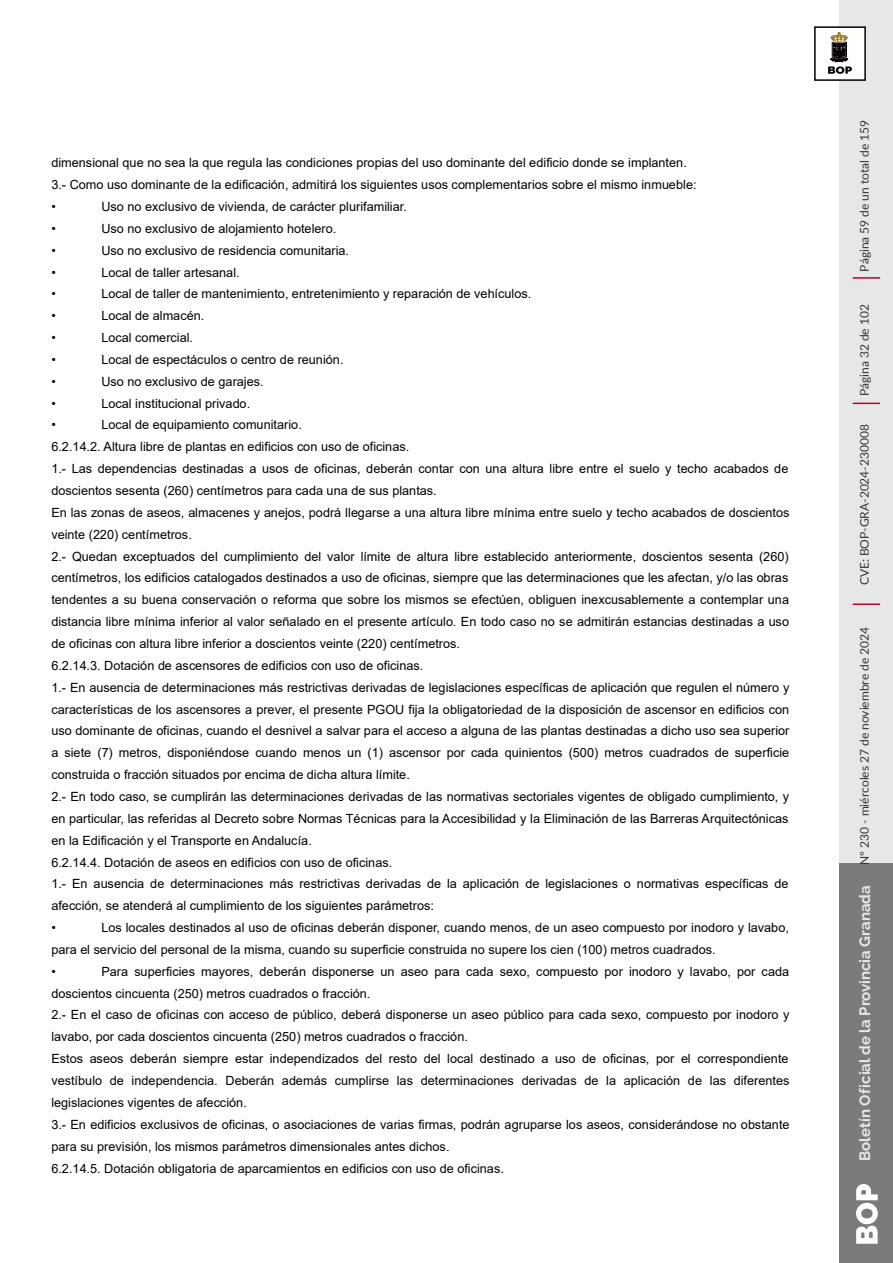
<style>
.page{position:relative;width:893px;height:1263px;background:#fff}
.page>*{position:absolute;margin:0;border:0;box-sizing:border-box;transform-origin:0 0}
.t1{font:700 15px "Raleway";color:#e8e7e7}
.t2{font:12.75px/21.9px "Arial";letter-spacing:.005em;color:#000}
.t3{font:12px "Lato";color:#333}
</style>
<div class="page">
<div style="left:839px;top:0;width:53px;height:1263px;background:#e8e7e7"></div>
<div style="left:839px;top:863px;width:53px;height:400px;background:#7c7b7b"></div>
<svg style="left:856px;top:1184px;width:21px;height:60px"></svg>
<div style="left:814px;top:27px;width:51px;height:53px;background:#fff"></div>
<div style="left:814px;top:26px;width:51px;height:55px;border:2px solid #000"></div>
<svg style="left:827px;top:28px;width:24px;height:46px"></svg>
<svg style="left:852px;top:403px;width:28px;height:1px"></svg>
<hr style="left:852px;top:277px;width:28px;height:2px;background:#a90a2e">
<svg style="left:852px;top:604px;width:28px;height:1px"></svg>
<p class="t2" style="left:51px;top:153px;width:646px">dimensional que no sea la que regula las condiciones propias del uso dominante del edificio donde se implanten.<br>3.- Como uso dominante de la edificación, admitirá los siguientes usos complementarios sobre el mismo inmueble: •</p>
<p class="t2" style="left:101px;top:197px;width:307px">Uso no exclusivo de vivienda, de carácter plurifamiliar.</p>
<p class="t2" style="left:51px;top:218px;width:6px">•</p>
<p class="t2" style="left:101px;top:218px;width:236px">Uso no exclusivo de alojamiento hotelero.</p>
<p class="t2" style="left:51px;top:240px;width:6px">•</p>
<p class="t2" style="left:101px;top:240px;width:249px">Uso no exclusivo de residencia comunitaria.</p>
<p class="t2" style="left:51px;top:262px;width:6px">•</p>
<p class="t2" style="left:101px;top:262px;width:140px">Local de taller artesanal.</p>
<p class="t2" style="left:51px;top:284px;width:6px">•</p>
<p class="t2" style="left:101px;top:284px;width:431px">Local de taller de mantenimiento, entretenimiento y reparación de vehículos.</p>
<p class="t2" style="left:51px;top:306px;width:6px">•</p>
<p class="t2" style="left:101px;top:306px;width:104px">Local de almacén.</p>
<p class="t2" style="left:51px;top:328px;width:6px">•</p>
<p class="t2" style="left:101px;top:328px;width:93px">Local comercial.</p>
<p class="t2" style="left:51px;top:350px;width:6px">•</p>
<p class="t2" style="left:101px;top:350px;width:244px">Local de espectáculos o centro de reunión.</p>
<p class="t2" style="left:51px;top:372px;width:6px">•</p>
<p class="t2" style="left:101px;top:372px;width:164px">Uso no exclusivo de garajes.</p>
<p class="t2" style="left:51px;top:393px;width:6px">•</p>
<p class="t2" style="left:101px;top:393px;width:150px">Local institucional privado.</p>
<p class="t2" style="left:51px;top:415px;width:6px">•</p>
<p class="t2" style="left:51px;top:415px;width:739px;text-indent:50px">Local de equipamiento comunitario.<br>6.2.14.2. Altura libre de plantas en edificios con uso de oficinas.<br>1.- Las dependencias destinadas a usos de oficinas, deberán contar con una altura libre entre el suelo y techo acabados de doscientos sesenta (260) centímetros para cada una de sus plantas.<br>En las zonas de aseos, almacenes y anejos, podrá llegarse a una altura libre mínima entre suelo y techo acabados de doscientos veinte (220) centímetros.<br>2.- Quedan exceptuados del cumplimiento del valor límite de altura libre establecido anteriormente, doscientos sesenta (260) centímetros, los edificios catalogados destinados a uso de oficinas, siempre que las determinaciones que les afectan, y/o las obras tendentes a su buena conservación o reforma que sobre los mismos se efectúen, obliguen inexcusablemente a contemplar una distancia libre mínima inferior al valor señalado en el presente artículo. En todo caso no se admitirán estancias destinadas a uso de oficinas con altura libre inferior a doscientos veinte (220) centímetros.<br>6.2.14.3. Dotación de ascensores de edificios con uso de oficinas.<br>1.- En ausencia de determinaciones más restrictivas derivadas de legislaciones específicas de aplicación que regulen el número y características de los ascensores a prever, el presente PGOU fija la obligatoriedad de la disposición de ascensor en edificios con uso dominante de oficinas, cuando el desnivel a salvar para el acceso a alguna de las plantas destinadas a dicho uso sea superior a siete (7) metros, disponiéndose cuando menos un (1) ascensor por cada quinientos (500) metros cuadrados de superficie construida o fracción situados por encima de dicha altura límite.<br>2.- En todo caso, se cumplirán las determinaciones derivadas de las normativas sectoriales vigentes de obligado cumplimiento, y en particular, las referidas al Decreto sobre Normas Técnicas para la Accesibilidad y la Eliminación de las Barreras Arquitectónicas en la Edificación y el Transporte en Andalucía.<br>6.2.14.4. Dotación de aseos en edificios con uso de oficinas.<br>1.- En ausencia de determinaciones más restrictivas derivadas de la aplicación de legislaciones o normativas específicas de afección, se atenderá al cumplimiento de los siguientes parámetros:<br>•</p>
<p class="t2" style="left:51px;top:918px;width:739px;text-indent:50px">Los locales destinados al uso de oficinas deberán disponer, cuando menos, de un aseo compuesto por inodoro y lavabo, para el servicio del personal de la misma, cuando su superficie construida no supere los cien (100) metros cuadrados.<br>•</p>
<p class="t2" style="left:51px;top:962px;width:739px;text-indent:50px">Para superficies mayores, deberán disponerse un aseo para cada sexo, compuesto por inodoro y lavabo, por cada doscientos cincuenta (250) metros cuadrados o fracción.<br>2.- En el caso de oficinas con acceso de público, deberá disponerse un aseo público para cada sexo, compuesto por inodoro y lavabo, por cada doscientos cincuenta (250) metros cuadrados o fracción.<br>Estos aseos deberán siempre estar independizados del resto del local destinado a uso de oficinas, por el correspondiente vestíbulo de independencia. Deberán además cumplirse las determinaciones derivadas de la aplicación de las diferentes legislaciones vigentes de afección.<br>3.- En edificios exclusivos de oficinas, o asociaciones de varias firmas, podrán agruparse los aseos, considerándose no obstante para su previsión, los mismos parámetros dimensionales antes dichos.<br>6.2.14.5. Dotación obligatoria de aparcamientos en edificios con uso de oficinas.</p>
<p class="t3" style="left:859px;top:272px;width:153px;rotate:-90deg">Página 59 de un total de 159</p>
<p class="t3" style="left:859px;top:396px;width:93px;rotate:-90deg">Página 32 de 102</p>
<p class="t3" style="left:859px;top:585px;width:162px;rotate:-90deg">CVE: BOP-GRA-2024-230008</p>
<p class="t3" style="left:859px;top:865px;width:239px;rotate:-90deg">Nº 230 - miércoles 27 de noviembre de 2024</p>
<p class="t1" style="left:856px;top:1161px;width:277px;rotate:-90deg">Boletín Oficial de la Provincia Granada</p>
</div>
